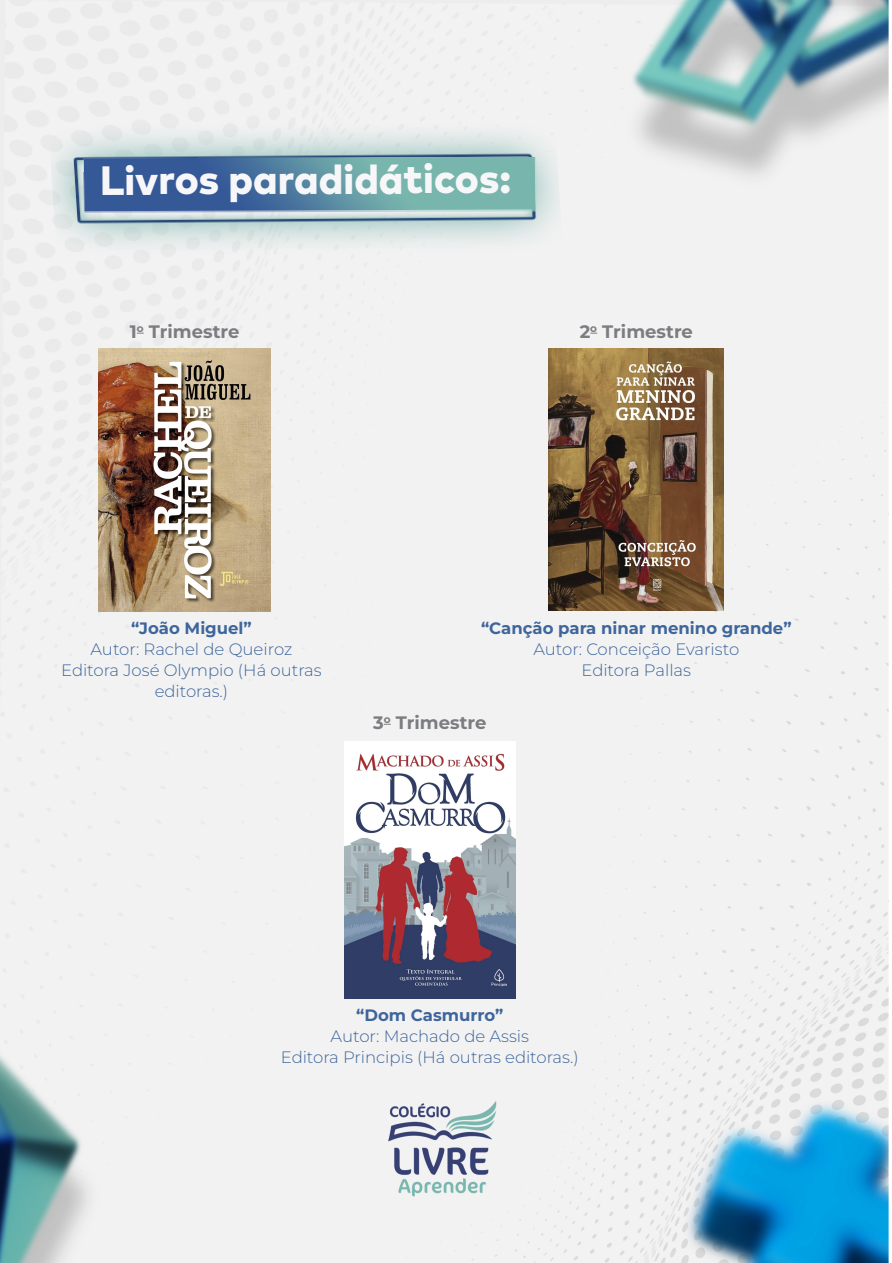
<style>
.page{position:relative;width:892px;height:1263px;background:#fff}
.page>*{position:absolute;margin:0;border:0;box-sizing:border-box;transform-origin:0 0}
.t1{font:800 40.8px "Mark Pro";letter-spacing:-.005em;color:#f7f7f9}
.t2{font:700 18px "Montserrat";letter-spacing:-.005em;color:#7c7d80}
.t3{font:300 16.5px/21px "Montserrat";color:#3e669c;text-align:center}
.t4{font:700 16.5px "Montserrat";color:#3e669c}
</style>
<div class="page">
<img style="left:0;top:0;width:889px;height:1263px">
<img style="left:40px;top:0;width:533px;height:411px">
<img style="left:83px;top:157px;width:454px;height:56px">
<img style="left:99px;top:348px;width:171px;height:263px">
<img style="left:549px;top:348px;width:175px;height:262px">
<img style="left:344px;top:742px;width:172px;height:257px">
<h1 class="t1" style="left:100px;top:148px;width:413px">Livros paradidáticos:</h1>
<p class="t2" style="left:130px;top:319px;width:111px">1<sup>o</sup> Trimestre</p>
<p class="t2" style="left:580px;top:319px;width:115px">2<sup>o</sup> Trimestre</p>
<p class="t4" style="left:131px;top:617px;width:122px">“João Miguel”</p>
<p class="t3" style="left:61px;top:640px;width:262px">Autor: Rachel de Queiroz<br>Editora José Olympio (Há outras editoras.)</p>
<p class="t4" style="left:481px;top:617px;width:312px">“Canção para ninar menino grande”</p>
<p class="t3" style="left:533px;top:640px;width:207px">Autor: Conceição Evaristo<br>Editora Pallas</p>
<p class="t2" style="left:373px;top:710px;width:115px">3<sup>o</sup> Trimestre</p>
<p class="t4" style="left:356px;top:1003px;width:149px">“Dom Casmurro”</p>
<p class="t3" style="left:281px;top:1026px;width:299px">Autor: Machado de Assis<br>Editora Principis (Há outras editoras.)</p>
</div>
